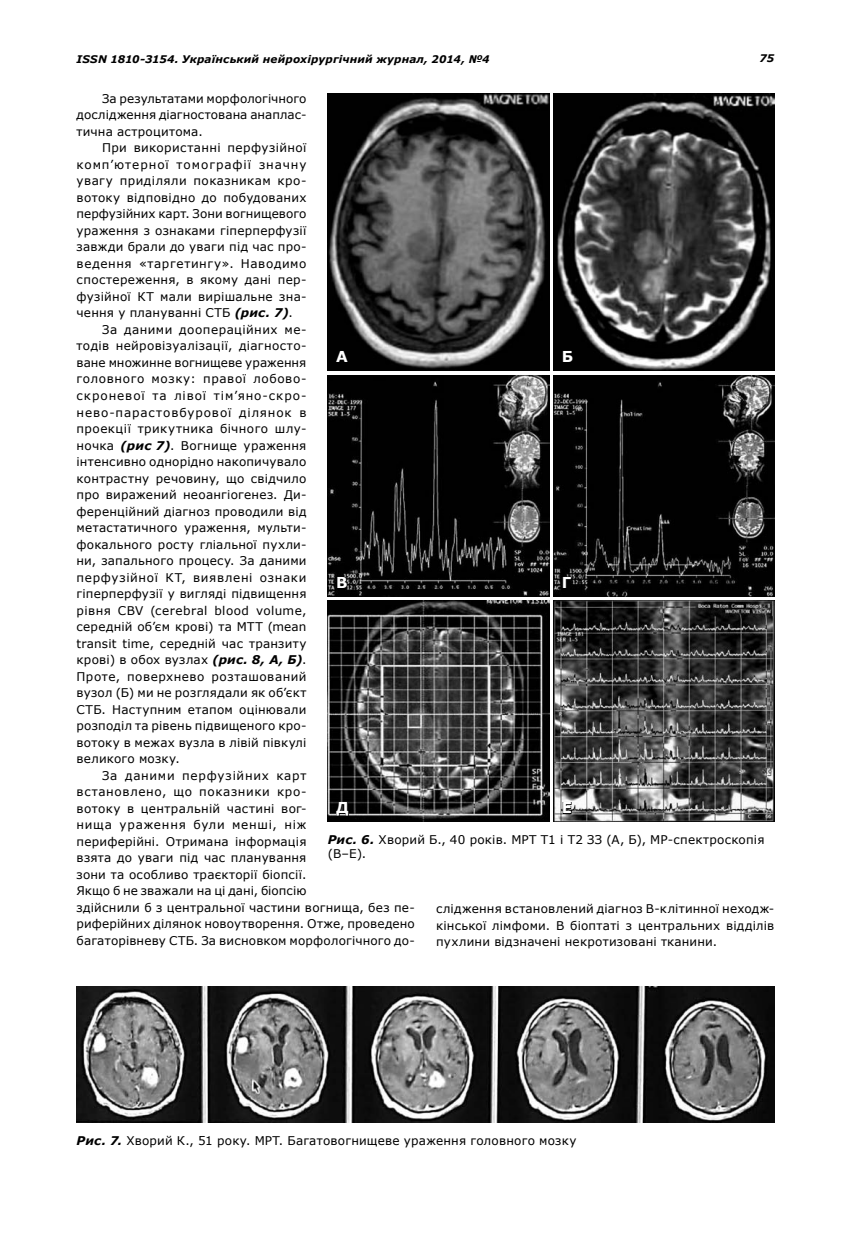
<style>
.page{position:relative;width:851px;height:1234px;background:#fff}
.page>*{position:absolute;margin:0;border:0;box-sizing:border-box;transform-origin:0 0}
.t1{font:700 15px "Verdana";color:#fff}
.t2{font:12px/16.5px "Verdana";letter-spacing:.015em;color:#000;text-align:justify}
.t3{font:italic 700 10.5px "Verdana";letter-spacing:.015em;color:#000}
.s1{font-weight:700;font-style:italic}
</style>
<div class="page">
<img style="left:328px;top:94px;width:221px;height:276px">
<svg style="left:335px;top:350px;width:14px;height:13px"></svg>
<img style="left:553px;top:94px;width:221px;height:276px">
<svg style="left:562px;top:351px;width:11px;height:12px"></svg>
<img style="left:328px;top:375px;width:221px;height:221px">
<svg style="left:337px;top:576px;width:11px;height:12px"></svg>
<img style="left:553px;top:375px;width:221px;height:221px">
<svg style="left:562px;top:576px;width:9px;height:12px"></svg>
<img style="left:328px;top:600px;width:221px;height:221px">
<svg style="left:336px;top:801px;width:13px;height:15px"></svg>
<img style="left:553px;top:600px;width:221px;height:221px">
<svg style="left:562px;top:801px;width:9px;height:13px"></svg>
<img style="left:77px;top:986px;width:697px;height:136px">
<p class="t3" style="left:77px;top:53px;width:414px">ISSN 1810-3154. Український нейрохірургічний журнал, 2014, №4</p>
<p class="t3" style="left:759px;top:51px;width:16px">75</p>
<p class="t2" style="left:76px;top:90px;width:231px;text-indent:26px">За результатами морфологічного дослідження діагностована анаплас&shy;тична астроцитома.</p>
<p class="t2" style="left:76px;top:139px;width:231px;text-indent:26px">При використанні перфузійної комп’ютерної томографії значну увагу приділяли показникам кро&shy;вотоку відповідно до побудованих перфузійних карт. Зони вогнищевого ураження з ознаками гіперперфузії завжди брали до уваги під час про&shy;ведення «таргетингу». Наводимо спостереження, в якому дані пер&shy;фузійної КТ мали вирішальне зна&shy;чення у плануванні СТБ <span class="s1">(рис. 7)</span>.</p>
<p class="t2" style="left:76px;top:321px;width:231px;text-indent:26px">За даними доопераційних ме&shy;тодів нейровізуалізації, діагносто&shy;ване множинне вогнищеве ураження головного мозку: правої лобово&shy;скроневої та лівої тім’яно-скро&shy;нево-парастовбурової ділянок в проекції трикутника бічного шлу&shy;ночка <span class="s1">(рис 7)</span>. Вогнище ураження інтенсивно однорідно накопичувало контрастну речовину, що свідчило про виражений неоангіогенез. Ди&shy;ференційний діагноз проводили від метастатичного ураження, мульти&shy;фокального росту гліальної пухли&shy;ни, запального процесу. За даними перфузійної КТ, виявлені ознаки гіперперфузії у вигляді підвищення рівня CBV (cerebral blood volume, середній об’єм крові) та MTT (mean transit time, середній час транзиту крові) в обох вузлах <span class="s1">(рис. 8, А, Б)</span>.<br>Проте, поверхнево розташований вузол (Б) ми не розглядали як об’єкт СТБ. Наступним етапом оцінювали розподіл та рівень підвищеного кро&shy;вотоку в межах вузла в лівій півкулі великого мозку.</p>
<p class="t2" style="left:76px;top:766px;width:340px;text-align:left;text-indent:26px">За даними перфузійних карт<br>встановлено, що показники кро-<br>вотоку в центральній частині вог-<br>нища ураження були менші, ніж<br>периферійні. Отримана інформація<br>взята до уваги під час планування<br>зони та особливо траєкторії біопсії.<br>Якщо б не зважали на ці дані, біопсію<br>здійснили б з центральної частини вогнища, без пе&shy;риферійних ділянок новоутворення. Отже, проведено багаторівневу СТБ. За висновком морфологічного до-</p>
<p class="t1" style="left:336px;top:347px;width:13px">А</p>
<p class="t1" style="left:561px;top:347px;width:13px">Б</p>
<p class="t1" style="left:336px;top:573px;width:13px">В</p>
<p class="t1" style="left:561px;top:573px;width:11px">Г</p>
<p class="t1" style="left:336px;top:798px;width:14px">Д</p>
<p class="t1" style="left:561px;top:798px;width:12px">Е</p>
<p class="t2" style="left:328px;top:831px;width:438px;line-height:14.4px"><span class="s1">Рис. 6.</span> Хворий Б., 40 років. МРТ Т1 і Т2 ЗЗ (А, Б), МР-спектроскопія (В–Е).</p>
<p class="t2" style="left:436px;top:900px;width:340px">слідження встановлений діагноз В-клітинної неходж&shy;кінської лімфоми. В біоптаті з центральних відділів пухлини відзначені некротизовані тканини.</p>
<p class="t2" style="left:77px;top:1131px;width:501px"><span class="s1">Рис. 7.</span> Хворий К., 51 року. МРТ. Багатовогнищеве ураження головного мозку</p>
</div>
